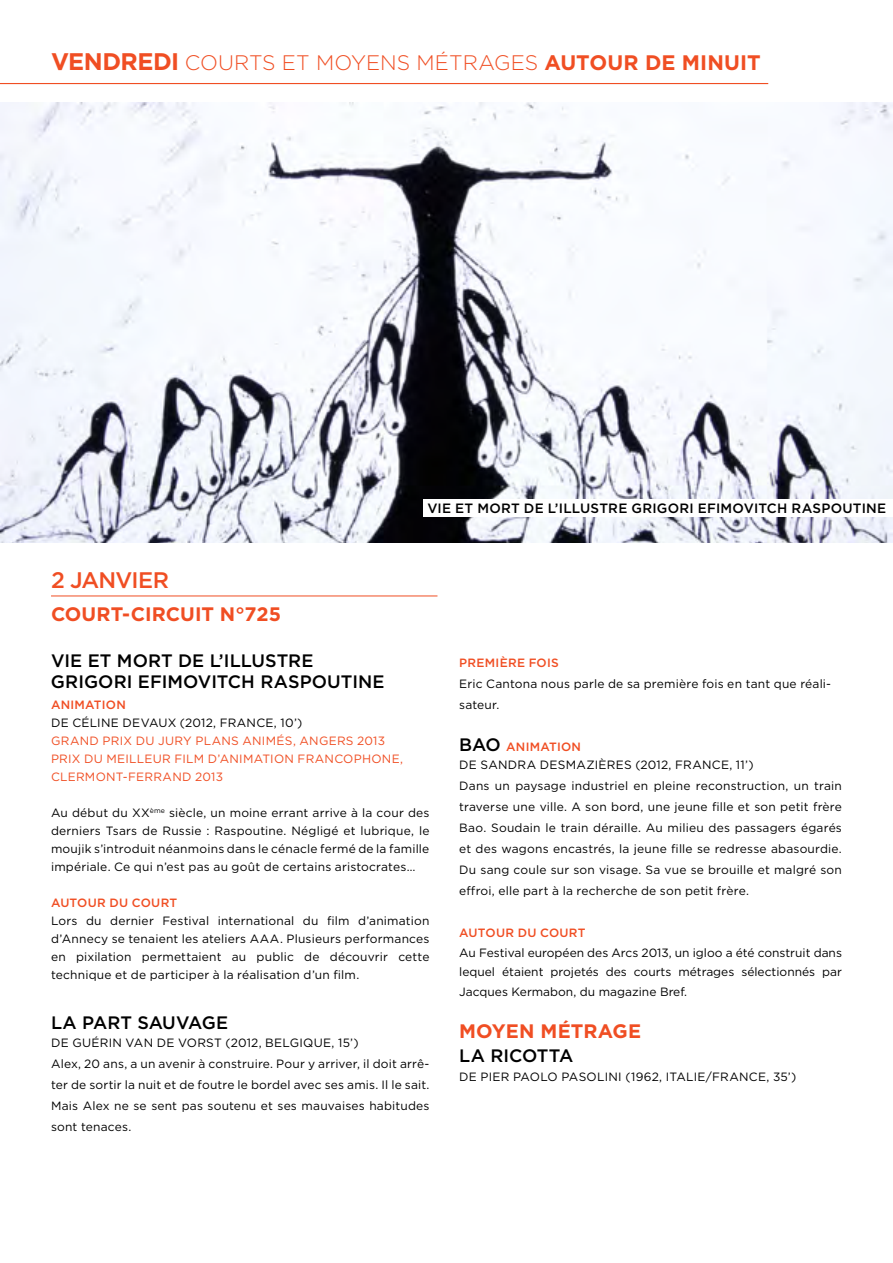
<style>
.page{position:relative;width:893px;height:1263px;background:#fff}
.page>*{position:absolute;margin:0;border:0;box-sizing:border-box;transform-origin:0 0}
.t1{font:700 24px "Gotham";color:#f04e23}
.t2{font:500 22.5px "Gotham";color:#f04e23}
.t3{font:300 21px "Gotham";letter-spacing:.005em;color:#f04e23}
.t4{font:700 21px "Gotham";color:#f04e23}
.t5{font:700 19.5px "Gotham";letter-spacing:.005em;color:#f04e23}
.t6{font:500 18px/21px "Gotham";letter-spacing:.005em;color:#000}
.t7{font:500 13.5px "Gotham";letter-spacing:.02em;color:#000}
.t8{font:12px/21px "Gotham";letter-spacing:.02em;color:#000}
.t9{font:12px/18px "Gotham";letter-spacing:.02em;color:#f04e23}
.t10{font:500 12px "Gotham";letter-spacing:.02em;color:#f04e23}
.s1{font-weight:700;font-size:24px}
.s2{font-weight:700}
.s3{font-size:12px;color:#f04e23}
</style>
<div class="page">
<hr style="left:0;top:83px;width:768px;height:1px;background:#f04e23">
<hr style="left:51px;top:596px;width:386px;height:1px;background:#f04e23">
<img style="left:0;top:102px;width:893px;height:440px">
<div style="left:423px;top:499px;width:470px;height:18px;background:#fff"></div>
<h1 class="t1" style="left:51px;top:46px;width:18px">VEN</h1>
<h3 class="t3" style="left:102px;top:50px;width:131px"><span class="s1">DREDI</span> COURTS</h3>
<h3 class="t3" style="left:282px;top:50px;width:325px">ET M OYENS M ÉTRAGES <span class="s2">AUTOUR</span></h3>
<h3 class="t4" style="left:645px;top:49px;width:51px">DE MINUI</h3>
<h3 class="t4" style="left:747px;top:49px;width:15px">T</h3>
<p class="t7" style="left:427px;top:500px;width:336px">VI E ET MORT DE L’I LLUSTRE GRIGORI EFI MOVITCH</p>
<p class="t7" style="left:791px;top:500px;width:70px">RASPOUTIN</p>
<p class="t7" style="left:877px;top:500px;width:11px">E</p>
<h2 class="t2" style="left:51px;top:565px;width:119px">2 JANVI ER</h2>
<h3 class="t5" style="left:51px;top:601px;width:232px">COURT-CIRCUIT N°725</h3>
<h3 class="t6" style="left:51px;top:650px;width:264px">VI E ET MORT DE L’I LLUSTRE<br>GRIGORI EFI MOVITCH</h3>
<h3 class="t6" style="left:260px;top:671px;width:126px">RASPOUTIN E</h3>
<p class="t10" style="left:51px;top:697px;width:9px">ANI</p>
<p class="t10" style="left:75px;top:697px;width:20px">MATION</p>
<p class="t8" style="left:51px;top:712px;width:253px">D e céline devaux (2012, France, 10’)</p>
<p class="t9" style="left:51px;top:732px;width:354px">Grand prix du jury Plans Animés, Angers 2013<br>Prix du meilleur film d’animation francophone,<br>Clermont-Ferrand 2013</p>
<p class="t8" style="left:51px;top:804px;width:380px;line-height:18px;text-align:justify">Au début du XX<sup>ème</sup> siècle, un moine errant arrive à la cour des derniers Tsars de Russie : Raspoutine. Négligé et lubrique, le moujik s’introduit néanmoins dans le cénacle fermé de la famille impériale. Ce qui n’est pas au goût de certains aristocrates…</p>
<p class="t10" style="left:51px;top:895px;width:128px">AUTOUR DU COURT</p>
<p class="t8" style="left:51px;top:912px;width:380px;line-height:18px">Lors du dernier Festival international du film d’animation d’Annecy se tenaient les ateliers AAA</p>
<p class="t8" style="left:51px;top:930px;width:380px;line-height:18px;text-align:justify;text-indent:229px">. Plusieurs performances en pixilation permettaient au public de découvrir cette technique et de participer à la réalisation d’un film.</p>
<h3 class="t6" style="left:51px;top:1011px;width:179px">LA PART SAUVAGE</h3>
<p class="t8" style="left:51px;top:1032px;width:380px">De guérin van de vorst (2012, belgique, 15’)<br>Alex, 20 ans, a un avenir à construire. Pour y arriver, il doit arrê&shy;ter de sortir la nuit et de foutre le bordel avec ses amis. I l le sait.<br>M ais Alex ne se sent pas soutenu et ses mauvaises habitudes sont tenaces.</p>
<p class="t10" style="left:459px;top:655px;width:10px">PREM</p>
<p class="t10" style="left:496px;top:655px;width:64px">IÈRE FOIS</p>
<p class="t8" style="left:459px;top:673px;width:373px">Eric Cantona nous parle de sa première fois en tant que réali&shy;sateur.</p>
<h3 class="t6" style="left:459px;top:734px;width:56px">BAO <span class="s3">ANI</span></h3>
<p class="t10" style="left:530px;top:739px;width:20px">MATION</p>
<p class="t8" style="left:459px;top:754px;width:384px">DE sandra desmazières (2012, France, 11’)<br>Dans un paysage industriel en pleine reconstruction, un train traverse une ville. A son bord, une jeune fille et son petit frère Bao. Soudain le train déraille. Au milieu des passagers égarés et des wagons encastrés, la jeune fille se redresse abasourdie.<br>Du sang coule sur son visage. Sa vue se brouille et malgré son effroi, elle part à la recherche de son petit frère.</p>
<p class="t10" style="left:459px;top:925px;width:127px">AUTOUR DU COURT</p>
<p class="t8" style="left:459px;top:942px;width:384px;line-height:19.5px;text-align:justify">Au Festival européen des Arcs 2013, un igloo a été construit dans lequel étaient projetés des courts métrages sélectionnés par Jacques Kermabon, du magazine Bref.</p>
<h3 class="t5" style="left:459px;top:1018px;width:16px">MOYEN</h3>
<h3 class="t5" style="left:540px;top:1018px;width:99px">M ÉTRAGE</h3>
<h3 class="t6" style="left:459px;top:1044px;width:56px">LA RICOT</h3>
<h3 class="t6" style="left:549px;top:1044px;width:25px">TA</h3>
<p class="t8" style="left:459px;top:1066px;width:339px">D e pier paolo pasolini (1962, italie/france, 35’)</p>
</div>
